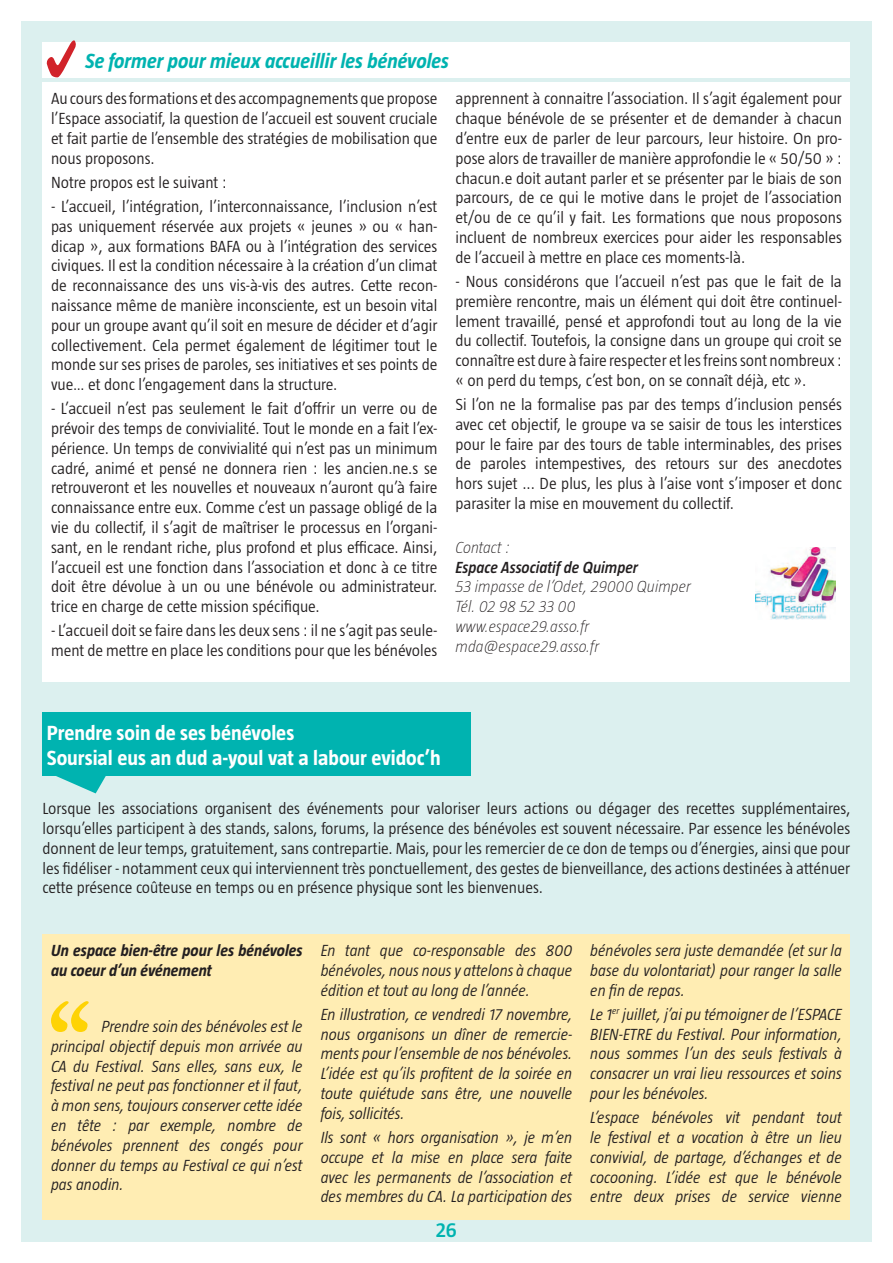
<style>
.page{position:relative;width:893px;height:1263px;background:#fff}
.page>*{position:absolute;margin:0;border:0;box-sizing:border-box;transform-origin:0 0}
.t1{font:700 21px/25.2px "Taz";color:#fff}
.t2{font:italic 700 21px "Taz";color:#00b3b0}
.t3{font:600 21px "Taz";color:#00b3b0}
.t4{font:300 16.5px/19.8px "Taz";color:#231f20;text-align:justify}
.t5{font:italic 300 16.5px/19.8px "Taz";color:#231f20;text-align:justify}
.t6{font:italic 200 16.5px/19.8px "Taz";color:#231f20}
.t7{font:italic 700 16.5px/19.8px "Taz";color:#231f20}
.t8{font:italic 600 16.5px "Taz";color:#231f20}
</style>
<div class="page">
<div style="left:21px;top:21px;width:851px;height:1221px;background:#dcf0ef"></div>
<svg style="left:45px;top:775px;width:74px;height:18px"></svg>
<div style="left:43px;top:712px;width:428px;height:63px;background:#00b3b0"></div>
<div style="left:43px;top:83px;width:807px;height:599px;background:#fff"></div>
<div style="left:43px;top:42px;width:807px;height:36px;background:#fff"></div>
<svg style="left:47px;top:40px;width:29px;height:38px"></svg>
<img style="left:756px;top:547px;width:79px;height:72px">
<div style="left:43px;top:934px;width:807px;height:286px;background:#ffedb3"></div>
<svg style="left:51px;top:1001px;width:38px;height:31px"></svg>
<p class="t2" style="left:85px;top:49px;width:366px">Se former pour mieux accueillir les bénévoles</p>
<p class="t4" style="left:51px;top:89px;width:388px">Au cours des formations et des accompagnements que propose l’Espace associatif, la question de l’accueil est souvent cruciale et fait partie de l’ensemble des stratégies de mobilisation que nous proposons.</p>
<p class="t4" style="left:51px;top:172px;width:177px">Notre propos est le suivant :</p>
<p class="t4" style="left:51px;top:196px;width:388px">- L’accueil, l’intégration, l’interconnaissance, l’inclusion n’est pas uniquement réservée aux projets « jeunes » ou « han&shy;dicap », aux formations BAFA ou à l’intégration des services civiques. Il est la condition nécessaire à la création d’un climat de reconnaissance des uns vis-à-vis des autres. Cette recon&shy;naissance même de manière inconsciente, est un besoin vital pour un groupe avant qu’il soit en mesure de décider et d’agir collectivement. Cela permet également de légitimer tout le monde sur ses prises de paroles, ses initiatives et ses points de vue… et donc l’engagement dans la structure.</p>
<p class="t4" style="left:51px;top:399px;width:388px">- L’accueil n’est pas seulement le fait d’offrir un verre ou de prévoir des temps de convivialité. Tout le monde en a fait l’ex&shy;périence. Un temps de convivialité qui n’est pas un minimum cadré, animé et pensé ne donnera rien : les ancien.ne.s se retrouveront et les nouvelles et nouveaux n’auront qu’à faire connaissance entre eux. Comme c’est un passage obligé de la vie du collectif, il s’agit de maîtriser le processus en l’organi&shy;sant, en le rendant riche, plus profond et plus efficace. Ainsi, l’accueil est une fonction dans l’association et donc à ce titre doit être dévolue à un ou une bénévole ou administrateur. trice en charge de cette mission spécifique.</p>
<p class="t4" style="left:51px;top:621px;width:388px">- L’accueil doit se faire dans les deux sens : il ne s’agit pas seule&shy;ment de mettre en place les conditions pour que les bénévoles</p>
<p class="t4" style="left:455px;top:89px;width:388px">apprennent à connaitre l’association. Il s’agit également pour chaque bénévole de se présenter et de demander à chacun d’entre eux de parler de leur parcours, leur histoire. On pro&shy;pose alors de travailler de manière approfondie le « 50/50 » : chacun.e doit autant parler et se présenter par le biais de son parcours, de ce qui le motive dans le projet de l’association et/ou de ce qu’il y fait. Les formations que nous proposons incluent de nombreux exercices pour aider les responsables de l’accueil à mettre en place ces moments-là.</p>
<p class="t4" style="left:455px;top:271px;width:388px">- Nous considérons que l’accueil n’est pas que le fait de la première rencontre, mais un élément qui doit être continuel&shy;lement travaillé, pensé et approfondi tout au long de la vie du collectif. Toutefois, la consigne dans un groupe qui croit se connaître est dure à faire respecter et les freins sont nombreux : « on perd du temps, c’est bon, on se connaît déjà, etc ».</p>
<p class="t4" style="left:455px;top:394px;width:388px">Si l’on ne la formalise pas par des temps d’inclusion pensés avec cet objectif, le groupe va se saisir de tous les interstices pour le faire par des tours de table interminables, des prises de paroles intempestives, des retours sur des anecdotes hors sujet ... De plus, les plus à l’aise vont s’imposer et donc parasiter la mise en mouvement du collectif.</p>
<p class="t6" style="left:455px;top:537px;width:56px">Contact :</p>
<p class="t8" style="left:455px;top:558px;width:184px">Espace Associatif de Quimper</p>
<p class="t6" style="left:455px;top:577px;width:237px">53 impasse de l’Odet, 29000 Quimper<br>Tél. 02 98 52 33 00 www.espace29.asso.fr mda@espace29.asso.fr</p>
<p class="t1" style="left:47px;top:720px;width:395px">Prendre soin de ses bénévoles<br>Soursial eus an dud a-youl vat a labour evidoc’h</p>
<p class="t4" style="left:43px;top:798px;width:809px">Lorsque les associations organisent des événements pour valoriser leurs actions ou dégager des recettes supplémentaires, lorsqu’elles participent à des stands, salons, forums, la présence des bénévoles est souvent nécessaire. Par essence les bénévoles donnent de leur temps, gratuitement, sans contrepartie. Mais, pour les remercier de ce don de temps ou d’énergies, ainsi que pour les fidéliser - notamment ceux qui interviennent très ponctuellement, des gestes de bienveillance, des actions destinées à atténuer cette présence coûteuse en temps ou en présence physique sont les bienvenues.</p>
<p class="t7" style="left:51px;top:940px;width:253px">Un espace bien-être pour les bénévoles au coeur d’un événement</p>
<p class="t5" style="left:51px;top:1016px;width:253px;text-indent:50px">Prendre soin des bénévoles est le principal objectif depuis mon arrivée au CA du Festival. Sans elles, sans eux, le festival ne peut pas fonctionner et il faut, à mon sens, toujours conserver cette idée en tête : par exemple, nombre de bénévoles prennent des congés pour donner du temps au Festival ce qui n’est pas anodin.</p>
<p class="t5" style="left:321px;top:940px;width:253px">En tant que co-responsable des 800 bénévoles, nous nous y attelons à chaque édition et tout au long de l’année.</p>
<p class="t5" style="left:321px;top:1004px;width:253px">En illustration, ce vendredi 17 novembre, nous organisons un dîner de remercie&shy;ments pour l’ensemble de nos bénévoles.<br>L’idée est qu’ils profitent de la soirée en toute quiétude sans être, une nouvelle fois, sollicités.</p>
<p class="t5" style="left:321px;top:1127px;width:253px">Ils sont « hors organisation », je m’en occupe et la mise en place sera faite avec les permanents de l’association et des membres du CA. La participation des</p>
<p class="t3" style="left:436px;top:1218px;width:23px">26</p>
<p class="t5" style="left:590px;top:940px;width:253px">bénévoles sera juste demandée (et sur la base du volontariat) pour ranger la salle en fin de repas.</p>
<p class="t5" style="left:590px;top:1004px;width:253px">Le 1<sup>er</sup> juillet, j’ai pu témoigner de l’ESPACE BIEN-ETRE du Festival. Pour information, nous sommes l’un des seuls festivals à consacrer un vrai lieu ressources et soins pour les bénévoles.</p>
<p class="t5" style="left:590px;top:1107px;width:253px">L’espace bénévoles vit pendant tout le festival et a vocation à être un lieu convivial, de partage, d’échanges et de cocooning. L’idée est que le bénévole entre deux prises de service vienne</p>
</div>
